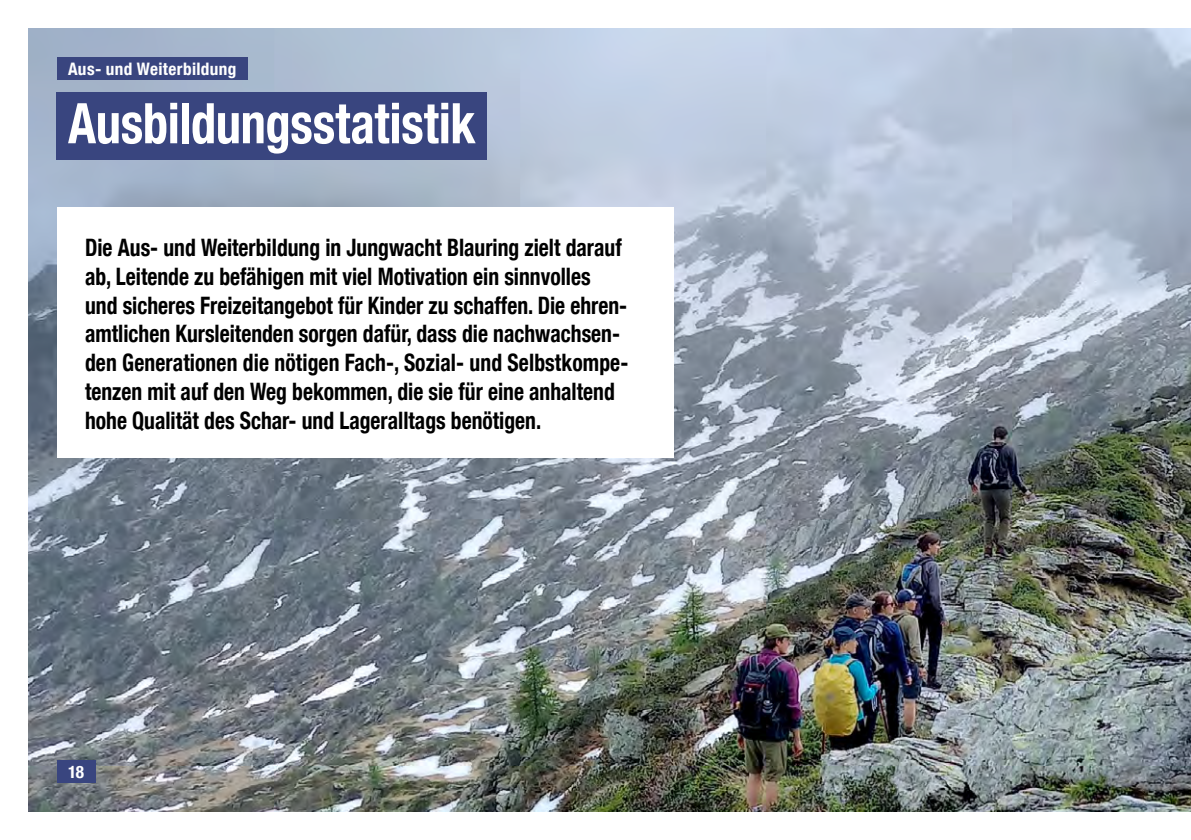
<style>
.page{position:relative;width:1191px;height:840px;background:#fff}
.page>*{position:absolute;margin:0;border:0;box-sizing:border-box;transform-origin:0 0}
.t1{font:700 condensed 56px "Helvetica Neue LT Com";letter-spacing:-.005em;color:#fff;scale:.9 1}
.t2{font:700 condensed 24px/28.8px "Helvetica Neue LT Com";color:#000;scale:.9 1}
.t3{font:700 condensed 17.2px "Helvetica Neue LT Com";letter-spacing:.02em;color:#fff}
</style>
<div class="page">
<img style="left:28px;top:28px;width:1163px;height:783px">
<div style="left:57px;top:759px;width:38px;height:23px;background:#39457f"></div>
<div style="left:57px;top:92px;width:430px;height:67px;background:#39457f"></div>
<div style="left:57px;top:57px;width:190px;height:23px;background:#39457f"></div>
<div style="left:57px;top:207px;width:616px;height:250px;background:#fff"></div>
<p class="t3" style="left:68px;top:58px;width:170px">Aus- und Weiterbildung</p>
<h1 class="t1" style="left:68px;top:90px;width:454px">Ausbildungsstatistik</h1>
<p class="t2" style="left:85px;top:233px;width:605px">Die Aus- und Weiterbildung in Jungwacht Blauring zielt darauf ab, Leitende zu befähigen mit viel Motivation ein sinnvolles und sicheres Freizeitangebot für Kinder zu schaffen. Die ehren&shy;amtlichen Kursleitenden sorgen dafür, dass die nachwachsen&shy;den Generationen die nötigen Fach-, Sozial- und Selbstkompe&shy;tenzen mit auf den Weg bekommen, die sie für eine anhaltend hohe Qualität des Schar- und Lageralltags benötigen.</p>
<p class="t3" style="left:68px;top:761px;width:18px">18</p>
</div>
